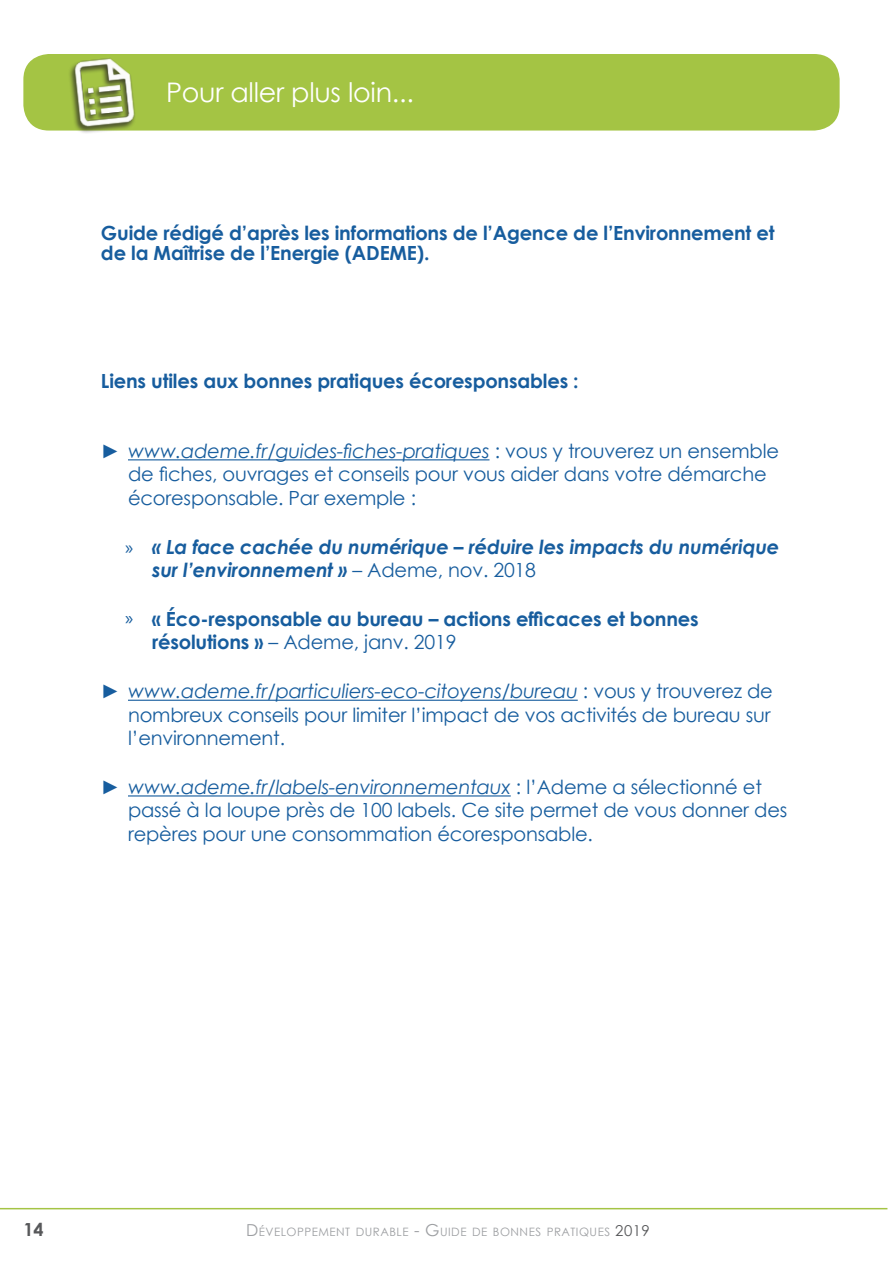
<style>
.page{position:relative;width:893px;height:1263px;background:#fff}
.page>*{position:absolute;margin:0;border:0;box-sizing:border-box;transform-origin:0 0}
.t1{font:27px "Century Gothic";letter-spacing:-.01em;color:#fff}
.t2{font:19.5px/23.4px "Century Gothic";letter-spacing:-.01em;color:#175d9e}
.t3{font:700 19.5px/19.5px "Century Gothic";letter-spacing:-.01em;color:#175d9e}
.t4{font:italic 700 19.5px/23.4px "Century Gothic";letter-spacing:-.01em;color:#175d9e}
.t5{font:700 18px "Century Gothic";color:#57585a}
.t6{font:11.55px "Century Gothic";letter-spacing:.045em;color:#9d9fa2}
.s1{font-style:italic}
.s2{font-family:"Myriad Pro";font-weight:400;font-style:normal}
.s3{font-weight:400;font-style:normal}
.s4{font-family:"Myriad Pro";font-weight:400}
.s5{font-weight:400}
.s6{font-size:16.5px}
.s7{font-size:15px;color:#57585a}
</style>
<div class="page">
<div style="left:23px;top:54px;width:817px;height:77px;background:#a4c444;border-radius:26px"></div>
<hr style="left:0;top:1208px;width:887px;height:1px;background:#a4c444">
<hr style="left:128px;top:459px;width:361px;height:1px;background:#175d9e">
<hr style="left:128px;top:700px;width:450px;height:1px;background:#175d9e">
<hr style="left:128px;top:795px;width:383px;height:1px;background:#175d9e">
<img style="left:58px;top:58px;width:94px;height:75px">
<h1 class="t1" style="left:166px;top:74px;width:249px">Pour aller plus loin...</h1>
<p class="t3" style="left:101px;top:222px;width:675px">Guide rédigé d’après les informations de l’Agence de l’Environnement et de la Maîtrise de l’Energie (ADEME).</p>
<p class="t3" style="left:101px;top:370px;width:479px">Liens utiles aux bonnes pratiques écoresponsables :</p>
<p class="t2" style="left:128px;top:439px;width:653px;text-indent:-27px">► <span class="s1">www.ademe.fr/guides-fiches-pratiques</span> : vous y trouverez un ensemble de fiches, ouvrages et conseils pour vous aider dans votre démarche écoresponsable. Par exemple :</p>
<p class="t4" style="left:152px;top:534px;width:629px;text-indent:-27px"><span class="s2">»</span> « La face cachée du numérique – réduire les impacts du numérique sur l’environnement » <span class="s3">– Ademe, nov. 2018</span></p>
<p class="t3" style="left:152px;top:606px;width:548px;line-height:23.4px;text-indent:-27px"><span class="s4">»</span> « Éco-responsable au bureau – actions efficaces et bonnes résolutions » <span class="s5">– Ademe, janv. 2019</span></p>
<p class="t2" style="left:128px;top:679px;width:646px;text-indent:-27px">► <span class="s1">www.ademe.fr/particuliers-eco-citoyens/bureau</span> : vous y trouverez de nombreux conseils pour limiter l’impact de vos activités de bureau sur l’environnement.</p>
<p class="t2" style="left:128px;top:775px;width:661px;text-indent:-27px">► <span class="s1">www.ademe.fr/labels-environnementaux</span> : l’Ademe a sélectionné et passé à la loupe près de 100 labels. Ce site permet de vous donner des repères pour une consommation écoresponsable.</p>
<p class="t5" style="left:23px;top:1216px;width:22px">14</p>
<p class="t6" style="left:246px;top:1224px;width:405px"><span class="s6">D</span>ÉVELOPPEMENT DURABLE <span class="s6">- G</span>UIDE DE BONNES PRATIQUES <span class="s7">2019</span></p>
</div>
